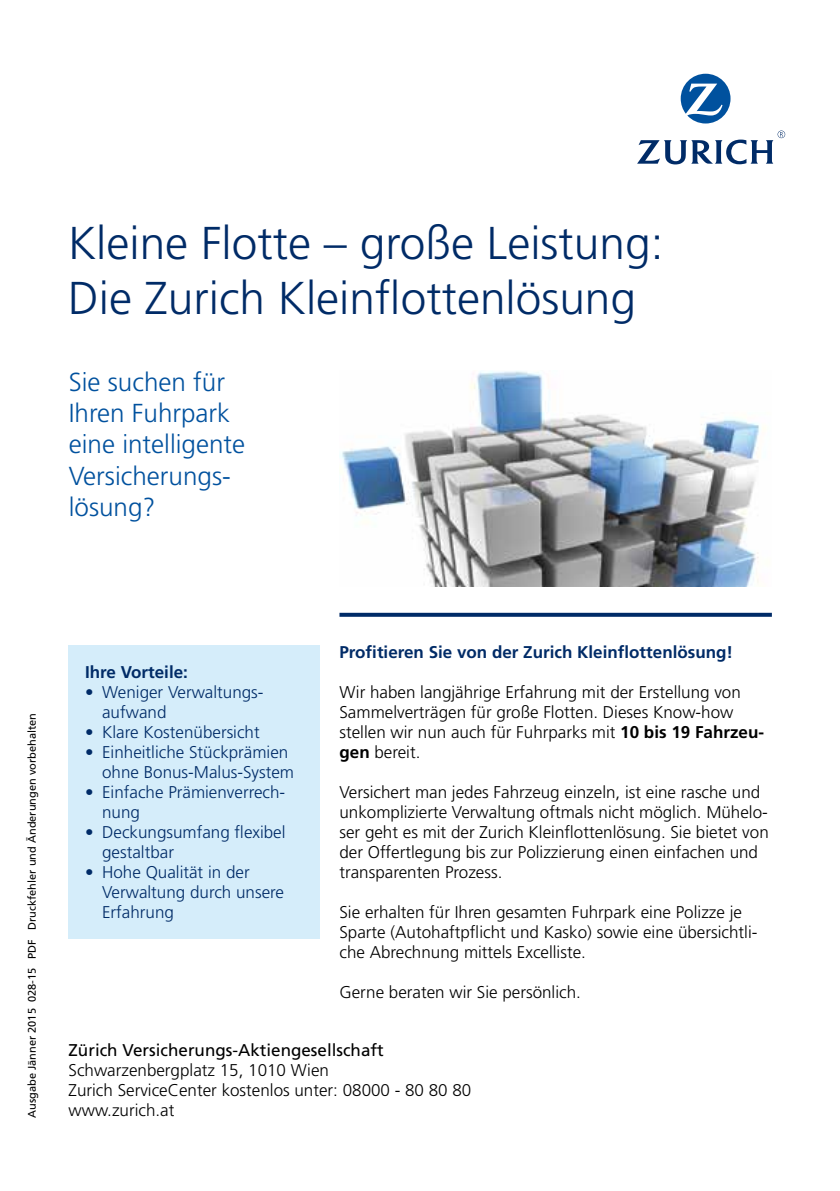
<style>
.page{position:relative;width:840px;height:1191px;background:#fff}
.page>*{position:absolute;margin:0;border:0;box-sizing:border-box;transform-origin:0 0}
.t1{font:300 46px/55.2px "Frutiger";color:#002b67}
.t2{font:300 26px/31.2px "Frutiger";color:#00519e}
.t3{font:300 17px/20px "Frutiger";color:#000}
.t4{font:300 17px/20px "Frutiger";color:#002b67}
.t5{font:700 17px "Frutiger";color:#002b67}
.t6{font:17px "Frutiger";color:#000}
.t7{font:11px "Frutiger";color:#000}
.s1{font-weight:700}
</style>
<div class="page">
<svg style="left:680px;top:74px;width:50px;height:49px"></svg>
<svg style="left:637px;top:130px;width:147px;height:34px"></svg>
<img style="left:339px;top:371px;width:426px;height:216px">
<svg style="left:339px;top:613px;width:432px;height:4px;background:#0d356e"></svg>
<div style="left:68px;top:644px;width:251px;height:294px;background:#d5edfa"></div>
<h1 class="t1" style="left:68px;top:215px;width:596px">Kleine Flotte – große Leistung:<br>Die Zurich Kleinflottenlösung</h1>
<h2 class="t2" style="left:69px;top:366px;width:178px">Sie suchen für<br>Ihren Fuhrpark eine intelligente<br>Versicherungs&shy;lösung?</h2>
<p class="t7" style="left:26px;top:1117px;width:406px;rotate:-90deg">Ausgabe Jänner 2015 028-15 PDF Druckfehler und Änderungen vorbehalten</p>
<p class="t5" style="left:85px;top:662px;width:104px">Ihre Vorteile:</p>
<p class="t4" style="left:102px;top:682px;width:163px;text-indent:-17px">• Weniger Verwaltungs&shy;aufwand</p>
<p class="t4" style="left:85px;top:722px;width:176px">• Klare Kostenübersicht</p>
<p class="t4" style="left:102px;top:742px;width:193px;text-indent:-17px">• Einheitliche Stückprämien ohne Bonus-Malus-System</p>
<p class="t4" style="left:102px;top:782px;width:184px;text-indent:-17px">• Einfache Prämienverrech&shy;nung</p>
<p class="t4" style="left:102px;top:822px;width:185px;text-indent:-17px">• Deckungsumfang flexibel gestaltbar</p>
<p class="t4" style="left:102px;top:861px;width:183px;text-indent:-17px">• Hohe Qualität in der<br>Verwaltung durch unsere<br>Erfahrung</p>
<p class="t5" style="left:339px;top:642px;width:395px">Profitieren Sie von der Zurich Kleinflottenlösung!</p>
<p class="t3" style="left:339px;top:682px;width:426px">Wir haben langjährige Erfahrung mit der Erstellung von Sammelverträgen für große Flotten. Dieses Know-how stellen wir nun auch für Fuhrparks mit <span class="s1">10 bis 19 Fahrzeu&shy;gen</span> bereit.</p>
<p class="t3" style="left:339px;top:782px;width:430px">Versichert man jedes Fahrzeug einzeln, ist eine rasche und unkomplizierte Verwaltung oftmals nicht möglich. Mühelo&shy;ser geht es mit der Zurich Kleinflottenlösung. Sie bietet von der Offertlegung bis zur Polizzierung einen einfachen und transparenten Prozess.</p>
<p class="t3" style="left:339px;top:902px;width:419px">Sie erhalten für Ihren gesamten Fuhrpark eine Polizze je<br>Sparte (Autohaftpflicht und Kasko) sowie eine übersichtli&shy;che Abrechnung mittels Excelliste.</p>
<p class="t3" style="left:339px;top:982px;width:243px">Gerne beraten wir Sie persönlich.</p>
<p class="t6" style="left:68px;top:1040px;width:316px">Zürich Versicherungs-Aktiengesellschaft</p>
<p class="t3" style="left:68px;top:1060px;width:404px">Schwarzenbergplatz 15, 1010 Wien<br>Zurich ServiceCenter kostenlos unter: 08000 - 80 80 80</p>
<p class="t3" style="left:68px;top:1100px;width:107px">www.zurich.at</p>
</div>
